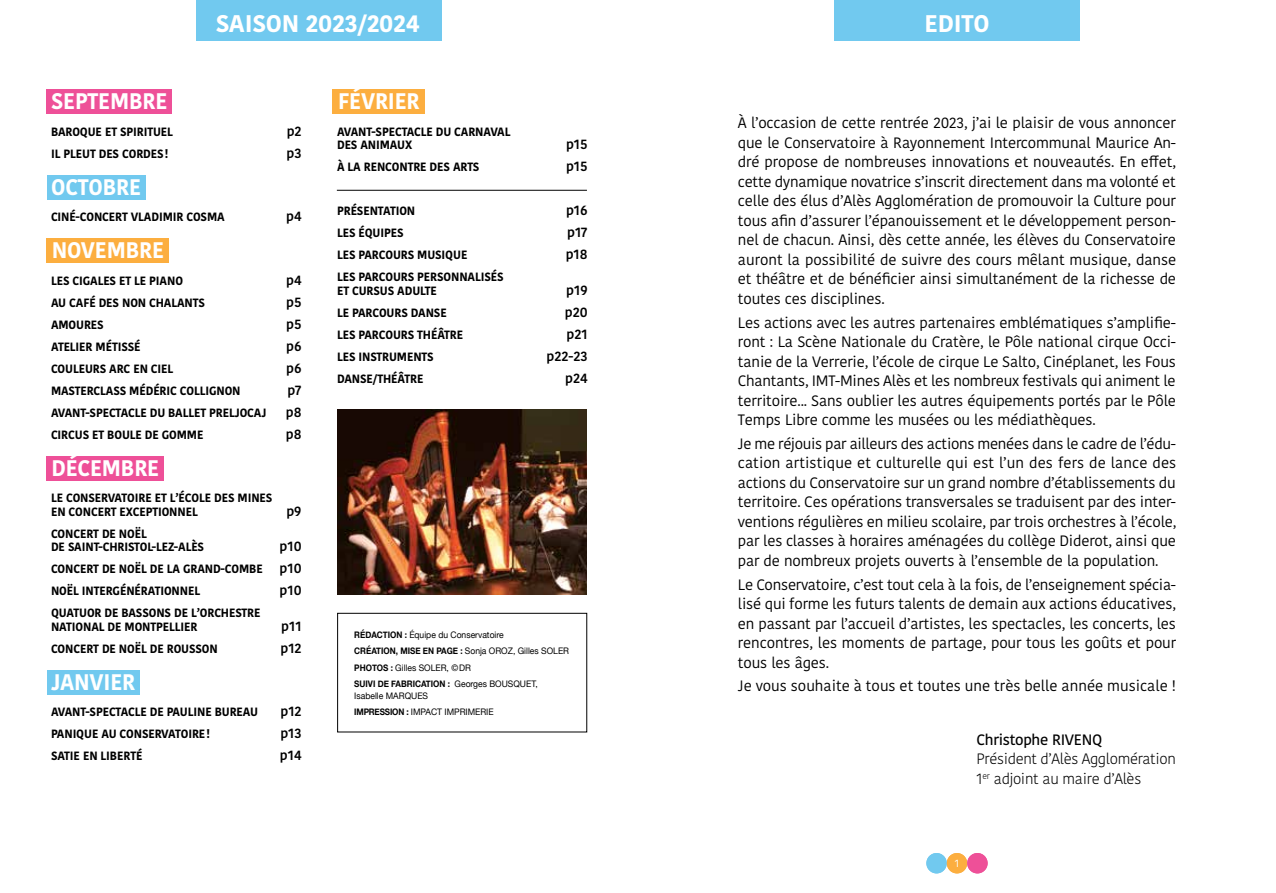
<style>
.page{position:relative;width:1276px;height:893px;background:#fff}
.page>*{position:absolute;margin:0;border:0;box-sizing:border-box;transform-origin:0 0}
.t1{font:700 24px "Kohinoor Bangla";letter-spacing:-.01em;color:#fff}
.t2{font:700 22.5px "Kohinoor Bangla";letter-spacing:-.01em;color:#fff;scale:.95 1}
.t3{font:15px/19.5px "Kohinoor Bangla";letter-spacing:-.01em;color:#000;text-align:justify}
.t4{font:300 15px/19.5px "Kohinoor Bangla";letter-spacing:-.02em;color:#000}
.t5{font:500 15px "Kohinoor Bangla";letter-spacing:-.02em;color:#000}
.t6{font:600 13.5px "Kohinoor Bangla";color:#000}
.t7{font:700 12px/13.5px "Kohinoor Bangla";letter-spacing:-.01em;color:#000;scale:.95 1}
.t8{font:10.5px "Kohinoor Bangla";color:#fff}
.t9{font:9px/16.2px "Helvetica Neue";color:#000;scale:.95 1}
.s1{font-weight:600;font-size:13.5px}
.s2{font-weight:700}
</style>
<div class="page">
<div style="left:834px;top:0;width:245px;height:40px;background:#71c9ef"></div>
<div style="left:926px;top:853px;width:20px;height:20px;background:#71c9ef;border-radius:50%"></div>
<div style="left:946px;top:853px;width:21px;height:20px;background:#fcae3f;border-radius:50%"></div>
<div style="left:967px;top:853px;width:20px;height:20px;background:#ee5098;border-radius:50%"></div>
<div style="left:196px;top:0;width:245px;height:40px;background:#71c9ef"></div>
<div style="left:337px;top:613px;width:250px;height:119px;border:1px solid #000"></div>
<div style="left:47px;top:89px;width:125px;height:25px;background:#ee5098"></div>
<div style="left:47px;top:175px;width:99px;height:24px;background:#71c9ef"></div>
<div style="left:47px;top:238px;width:122px;height:25px;background:#fcae3f"></div>
<div style="left:47px;top:456px;width:117px;height:24px;background:#ee5098"></div>
<div style="left:47px;top:670px;width:93px;height:24px;background:#71c9ef"></div>
<div style="left:333px;top:89px;width:92px;height:25px;background:#fcae3f"></div>
<hr style="left:337px;top:190px;width:250px;height:1px;background:#000">
<img style="left:338px;top:410px;width:249px;height:185px">
<h1 class="t1" style="left:216px;top:2px;width:206px">SAISON 2023/2024</h1>
<h2 class="t2" style="left:51px;top:82px;width:124px">SEPTEMBRE</h2>
<p class="t7" style="left:51px;top:124px;width:130px">BAROQUE ET SPIRITUEL</p>
<p class="t6" style="left:287px;top:120px;width:16px">p2</p>
<p class="t7" style="left:51px;top:146px;width:125px">IL PLEUT DES CORDES!</p>
<p class="t6" style="left:287px;top:142px;width:16px">p3</p>
<h2 class="t2" style="left:51px;top:167px;width:96px">OCTOBRE</h2>
<p class="t7" style="left:51px;top:210px;width:184px">CINÉ-CONCERT VLADIMIR COSMA</p>
<p class="t6" style="left:286px;top:205px;width:17px">p4</p>
<h2 class="t2" style="left:52px;top:231px;width:120px">NOVEMBRE</h2>
<p class="t7" style="left:51px;top:273px;width:140px">LES CIGALES ET LE PIANO</p>
<p class="t6" style="left:286px;top:269px;width:17px">p4</p>
<p class="t7" style="left:51px;top:295px;width:163px">AU CAFÉ DES NON CHALANTS</p>
<p class="t6" style="left:286px;top:291px;width:17px">p5</p>
<p class="t7" style="left:51px;top:317px;width:57px">AMOURES</p>
<p class="t6" style="left:286px;top:313px;width:17px">p5</p>
<p class="t7" style="left:51px;top:339px;width:96px">ATELIER MÉTISSÉ</p>
<p class="t6" style="left:286px;top:335px;width:17px">p6</p>
<p class="t7" style="left:51px;top:361px;width:130px">COULEURS ARC EN CIEL</p>
<p class="t6" style="left:286px;top:357px;width:17px">p6</p>
<p class="t7" style="left:51px;top:383px;width:201px">MASTERCLASS MÉDÉRIC COLLIGNON</p>
<p class="t6" style="left:287px;top:379px;width:16px">p7</p>
<p class="t7" style="left:51px;top:405px;width:228px">AVANT-SPECTACLE DU BALLET PRELJOCAJ</p>
<p class="t6" style="left:286px;top:401px;width:17px">p8</p>
<p class="t7" style="left:51px;top:427px;width:162px">CIRCUS ET BOULE DE GOMME</p>
<p class="t6" style="left:286px;top:423px;width:17px">p8</p>
<h2 class="t2" style="left:52px;top:448px;width:115px">DÉCEMBRE</h2>
<p class="t7" style="left:51px;top:491px;width:235px">LE CONSERVATOIRE ET L’ÉCOLE DES MINES<br>EN CONCERT EXCEPTIONNEL</p>
<p class="t6" style="left:286px;top:500px;width:17px">p9</p>
<p class="t7" style="left:51px;top:526px;width:163px">CONCERT DE NOËL<br>DE SAINT-CHRISTOL-LEZ-ALÈS</p>
<p class="t6" style="left:280px;top:535px;width:23px">p10</p>
<p class="t7" style="left:51px;top:558px;width:265px;line-height:22px">CONCERT DE NOËL DE LA GRAND-COMBE <span class="s1">p10<br></span>NOËL INTERGÉNÉRATIONNEL</p>
<p class="t6" style="left:280px;top:579px;width:23px">p10</p>
<p class="t7" style="left:51px;top:606px;width:222px">QUATUOR DE BASSONS DE L’ORCHESTRE<br>NATIONAL DE MONTPELLIER</p>
<p class="t6" style="left:281px;top:615px;width:22px">p11</p>
<p class="t7" style="left:51px;top:641px;width:177px">CONCERT DE NOËL DE ROUSSON</p>
<p class="t6" style="left:280px;top:637px;width:23px">p12</p>
<h2 class="t2" style="left:51px;top:662px;width:90px">JANVIER</h2>
<p class="t7" style="left:51px;top:705px;width:219px">AVANT-SPECTACLE DE PAULINE BUREAU</p>
<p class="t6" style="left:280px;top:700px;width:23px">p12</p>
<p class="t7" style="left:51px;top:727px;width:169px">PANIQUE AU CONSERVATOIRE!</p>
<p class="t6" style="left:280px;top:722px;width:23px">p13</p>
<p class="t7" style="left:51px;top:749px;width:98px">SATIE EN LIBERTÉ</p>
<p class="t6" style="left:280px;top:744px;width:23px">p14</p>
<h2 class="t2" style="left:338px;top:82px;width:88px">FÉVRIER</h2>
<p class="t7" style="left:337px;top:124px;width:184px">AVANT-SPECTACLE DU CARNAVAL<br>DES ANIMAUX</p>
<p class="t6" style="left:566px;top:133px;width:23px">p15</p>
<p class="t7" style="left:337px;top:160px;width:151px">À LA RENCONTRE DES ARTS</p>
<p class="t6" style="left:566px;top:155px;width:23px">p15</p>
<p class="t7" style="left:337px;top:204px;width:84px">PRÉSENTATION</p>
<p class="t6" style="left:566px;top:199px;width:23px">p16</p>
<p class="t7" style="left:337px;top:226px;width:72px">LES ÉQUIPES</p>
<p class="t6" style="left:567px;top:221px;width:22px">p17</p>
<p class="t7" style="left:337px;top:248px;width:139px">LES PARCOURS MUSIQUE</p>
<p class="t6" style="left:566px;top:243px;width:23px">p18</p>
<p class="t7" style="left:337px;top:270px;width:177px">LES PARCOURS PERSONNALISÉS<br>ET CURSUS ADULTE</p>
<p class="t6" style="left:566px;top:279px;width:23px">p19</p>
<p class="t7" style="left:337px;top:305px;width:117px">LE PARCOURS DANSE</p>
<p class="t6" style="left:565px;top:301px;width:24px">p20</p>
<p class="t7" style="left:337px;top:327px;width:134px">LES PARCOURS THÉÂTRE</p>
<p class="t6" style="left:566px;top:323px;width:23px">p21</p>
<p class="t7" style="left:337px;top:349px;width:103px">LES INSTRUMENTS</p>
<p class="t6" style="left:546px;top:345px;width:42px">p22-23</p>
<p class="t7" style="left:337px;top:371px;width:92px">DANSE/THÉÂTRE</p>
<p class="t6" style="left:565px;top:367px;width:24px">p24</p>
<p class="t9" style="left:354px;top:627px;width:228px"><span class="s2">RÉDACTION :</span> Équipe du Conservatoire<br><span class="s2">CRÉATION, MISE EN PAGE :</span> Sonja OROZ, Gilles SOLER <span class="s2">PHOTOS :</span> Gilles SOLER, ©DR<br><span class="s2">SUIVI DE FABRICATION :</span> Georges BOUSQUET,</p>
<p class="t9" style="left:354px;top:688px;width:148px">Isabelle MARQUES<br><span class="s2">IMPRESSION :</span> IMPACT IMPRIMERIE</p>
<h1 class="t1" style="left:924px;top:2px;width:67px">EDITO</h1>
<p class="t3" style="left:738px;top:113px;width:440px">À l’occasion de cette rentrée 2023, j’ai le plaisir de vous annoncer que le Conservatoire à Rayonnement Intercommunal Maurice An&shy;dré propose de nombreuses innovations et nouveautés. En effet, cette dynamique novatrice s’inscrit directement dans ma volonté et celle des élus d’Alès Agglomération de promouvoir la Culture pour tous afin d’assurer l’épanouissement et le développement person&shy;nel de chacun. Ainsi, dès cette année, les élèves du Conservatoire auront la possibilité de suivre des cours mêlant musique, danse et théâtre et de bénéficier ainsi simultanément de la richesse de toutes ces disciplines.</p>
<p class="t3" style="left:738px;top:312px;width:439px">Les actions avec les autres partenaires emblématiques s’amplifie&shy;ront : La Scène Nationale du Cratère, le Pôle national cirque Occi&shy;tanie de la Verrerie, l’école de cirque Le Salto, Cinéplanet, les Fous Chantants, IMT-Mines Alès et les nombreux festivals qui animent le territoire... Sans oublier les autres équipements portés par le Pôle Temps Libre comme les musées ou les médiathèques.</p>
<p class="t3" style="left:738px;top:434px;width:440px">Je me réjouis par ailleurs des actions menées dans le cadre de l’édu&shy;cation artistique et culturelle qui est l’un des fers de lance des actions du Conservatoire sur un grand nombre d’établissements du territoire. Ces opérations transversales se traduisent par des inter&shy;ventions régulières en milieu scolaire, par trois orchestres à l’école, par les classes à horaires aménagées du collège Diderot, ainsi que par de nombreux projets ouverts à l’ensemble de la population.</p>
<p class="t3" style="left:738px;top:574px;width:440px">Le Conservatoire, c’est tout cela à la fois, de l’enseignement spécia&shy;lisé qui forme les futurs talents de demain aux actions éducatives, en passant par l’accueil d’artistes, les spectacles, les concerts, les rencontres, les moments de partage, pour tous les goûts et pour tous les âges.</p>
<p class="t3" style="left:738px;top:676px;width:439px">Je vous souhaite à tous et toutes une très belle année musicale !</p>
<p class="t5" style="left:976px;top:727px;width:127px">Christophe RIVENQ</p>
<p class="t4" style="left:976px;top:749px;width:201px">Président d’Alès Agglomération<br>1<sup>er</sup> adjoint au maire d’Alès</p>
<p class="t8" style="left:954px;top:855px;width:7px">3</p>
<p class="t8" style="left:954px;top:855px;width:6px">1</p>
</div>
